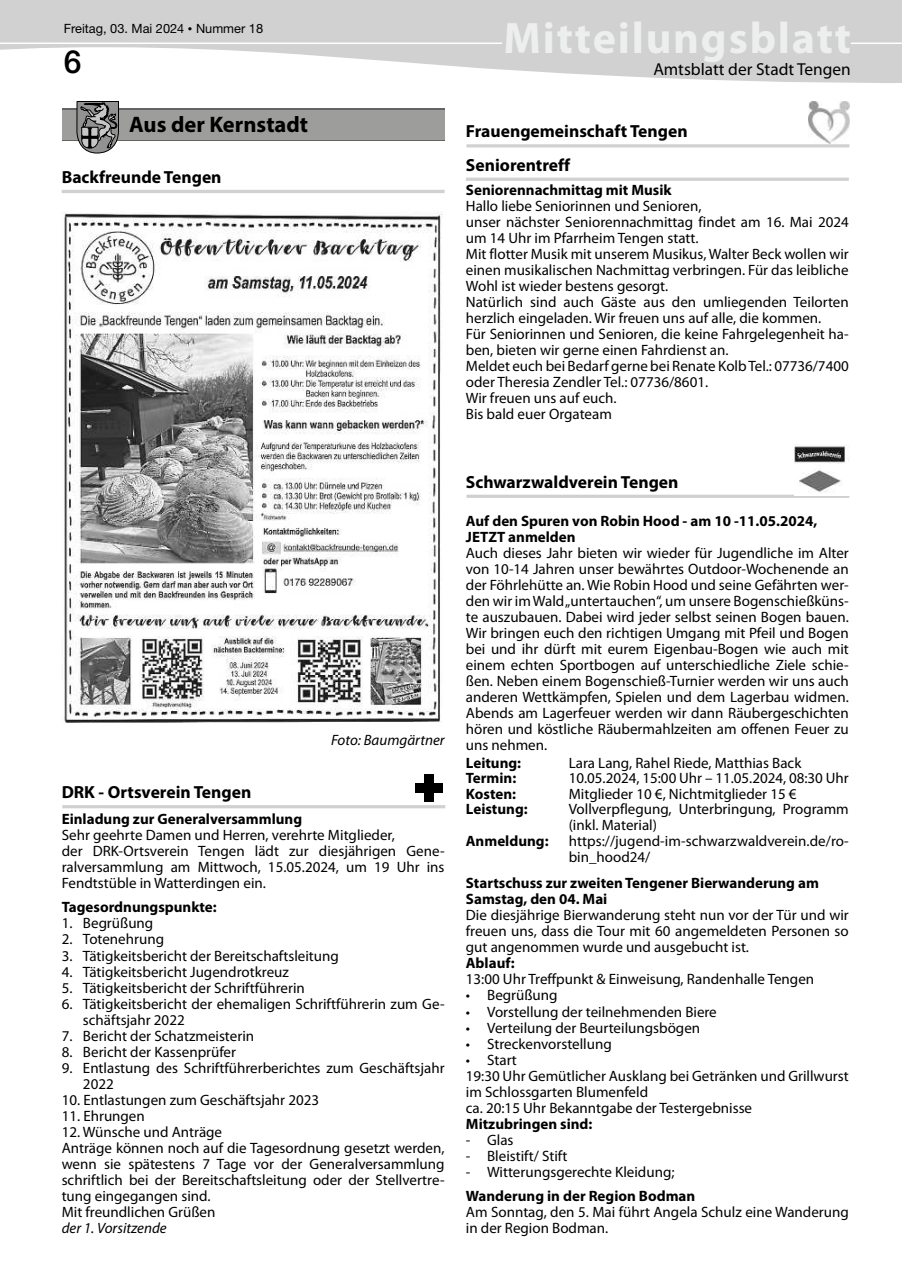
<style>
.page{position:relative;width:902px;height:1280px;background:#fff}
.page>*{position:absolute;margin:0;border:0;box-sizing:border-box;transform-origin:0 0}
.t1{font:700 44.25px "Myriad Pro";letter-spacing:.04em;color:#edefee}
.t2{font:500 31.95px "Helvetica Neue LT Pro";color:#000}
.t3{font:700 22.5px "Myriad Pro";color:#000}
.t4{font:700 17.55px/33.3px "Myriad Pro";color:#000}
.t5{font:17.4px "Myriad Pro";color:#000}
.t6{font:15px/16px "Myriad Pro";color:#000}
.t7{font:700 15px/15.9px "Myriad Pro";color:#000}
.t8{font:italic 15px "Myriad Pro";color:#000}
.t9{font:12.75px "Helvetica Neue LT Pro";color:#000}
.s1{font-size:9px}
.s2{font-size:12.9px}
</style>
<div class="page">
<svg style="left:0;top:0;width:901px;height:83px;fill:#d1d1d1"></svg>
<div style="left:505px;top:22px;width:344px;height:40px;background:#d1d1d1"></div>
<hr style="left:0;top:43px;width:502px;height:1px;background:#fff">
<hr style="left:850px;top:43px;width:51px;height:1px;background:#fff">
<hr style="left:62px;top:190px;width:382px;height:3px;background:#d1d1d1">
<div style="left:62px;top:109px;width:382px;height:32px;background:#9d9d9c"></div>
<svg style="left:76px;top:101px;width:43px;height:52px"></svg>
<img style="left:64px;top:211px;width:379px;height:512px">
<hr style="left:62px;top:805px;width:383px;height:3px;background:#d0d0d0">
<div style="left:424px;top:774px;width:10px;height:28px;background:#000"></div>
<div style="left:415px;top:783px;width:28px;height:10px;background:#000"></div>
<hr style="left:466px;top:178px;width:382px;height:3px;background:#d1d1d1">
<hr style="left:466px;top:144px;width:383px;height:3px;background:#d1d1d1">
<img style="left:808px;top:101px;width:41px;height:43px">
<hr style="left:466px;top:495px;width:383px;height:3px;background:#d0d0d0">
<img style="left:793px;top:445px;width:56px;height:50px">
<p class="t9" style="left:64px;top:20px;width:201px">Freitag, 03. Mai 2024 <span class="s1">•</span> Nummer <span class="s2">18</span></p>
<h1 class="t1" style="left:503px;top:9px;width:349px">Mitteilungsblatt</h1>
<h2 class="t2" style="left:64px;top:43px;width:19px">6</h2>
<p class="t5" style="left:653px;top:59px;width:199px">Amtsblatt der Stadt Tengen</p>
<h3 class="t3" style="left:129px;top:110px;width:180px">Aus der Kernstadt</h3>
<p class="t4" style="left:62px;top:160px;width:161px">Backfreunde Tengen</p>
<p class="t4" style="left:466px;top:114px;width:223px">Frauengemeinschaft Tengen<br>Seniorentreff</p>
<p class="t7" style="left:466px;top:182px;width:207px">Seniorennachmittag mit Musik</p>
<p class="t6" style="left:466px;top:198px;width:384px">Hallo liebe Seniorinnen und Senioren,<br>unser nächster Seniorennachmittag findet am 16. Mai 2024 um 14 Uhr im Pfarrheim Tengen statt.<br>Mit flotter Musik mit unserem Musikus, Walter Beck wollen wir einen musikalischen Nachmittag verbringen. Für das leibliche Wohl ist wieder bestens gesorgt.<br>Natürlich sind auch Gäste aus den umliegenden Teilorten herzlich eingeladen. Wir freuen uns auf alle, die kommen.<br>Für Seniorinnen und Senioren, die keine Fahrgelegenheit ha&shy;ben, bieten wir gerne einen Fahrdienst an.<br>Meldet euch bei Bedarf gerne bei Renate Kolb Tel.: 07736/7400 oder Theresia Zendler Tel.: 07736/8601.<br>Wir freuen uns auf euch.<br>Bis bald euer Orgateam</p>
<p class="t8" style="left:331px;top:730px;width:115px">Foto: Baumgärtner</p>
<p class="t4" style="left:62px;top:775px;width:191px">DRK - Ortsverein Tengen</p>
<p class="t7" style="left:62px;top:810px;width:242px">Einladung zur Generalversammlung</p>
<p class="t6" style="left:62px;top:826px;width:384px">Sehr geehrte Damen und Herren, verehrte Mitglieder,<br>der DRK-Ortsverein Tengen lädt zur diesjährigen Gene&shy;ralversammlung am Mittwoch, 15.05.2024, um 19 Uhr ins Fendtstüble in Watterdingen ein.</p>
<p class="t7" style="left:62px;top:899px;width:157px">Tagesordnungspunkte:</p>
<p class="t6" style="left:62px;top:915px;width:93px">1. Begrüßung</p>
<p class="t6" style="left:62px;top:931px;width:104px">2. Totenehrung</p>
<p class="t6" style="left:62px;top:947px;width:279px">3. Tätigkeitsbericht der Bereitschaftsleitung</p>
<p class="t6" style="left:62px;top:963px;width:229px">4. Tätigkeitsbericht Jugendrotkreuz</p>
<p class="t6" style="left:62px;top:979px;width:245px">5. Tätigkeitsbericht der Schriftführerin</p>
<p class="t6" style="left:83px;top:995px;width:363px;text-indent:-21px">6. Tätigkeitsbericht der ehemaligen Schriftführerin zum Ge&shy;schäftsjahr 2022</p>
<p class="t6" style="left:62px;top:1027px;width:194px">7. Bericht der Schatzmeisterin</p>
<p class="t6" style="left:62px;top:1043px;width:176px">8. Bericht der Kassenprüfer</p>
<p class="t6" style="left:83px;top:1060px;width:363px;text-indent:-21px">9. Entlastung des Schriftführerberichtes zum Geschäftsjahr<br>2022</p>
<p class="t6" style="left:62px;top:1092px;width:259px">10. Entlastungen zum Geschäftsjahr 2023</p>
<p class="t6" style="left:62px;top:1108px;width:85px">11. Ehrungen</p>
<p class="t6" style="left:62px;top:1124px;width:384px">12. Wünsche und Anträge<br>Anträge können noch auf die Tagesordnung gesetzt werden, wenn sie spätestens 7 Tage vor der Generalversammlung schriftlich bei der Bereitschaftsleitung oder der Stellvertre&shy;tung eingegangen sind.<br>Mit freundlichen Grüßen</p>
<p class="t8" style="left:62px;top:1219px;width:107px">der 1. Vorsitzende</p>
<p class="t4" style="left:466px;top:465px;width:214px">Schwarzwaldverein Tengen</p>
<p class="t7" style="left:466px;top:513px;width:353px">Auf den Spuren von Robin Hood - am 10 -11.05.2024,<br>JETZT anmelden</p>
<p class="t6" style="left:466px;top:545px;width:384px;text-align:justify">Auch dieses Jahr bieten wir wieder für Jugendliche im Alter von 10-14 Jahren unser bewährtes Outdoor-Wochenende an der Föhrlehütte an. Wie Robin Hood und seine Gefährten wer&shy;den wir im Wald „untertauchen“, um unsere Bogenschießküns&shy;te auszubauen. Dabei wird jeder selbst seinen Bogen bauen.<br>Wir bringen euch den richtigen Umgang mit Pfeil und Bogen bei und ihr dürft mit eurem Eigenbau-Bogen wie auch mit einem echten Sportbogen auf unterschiedliche Ziele schie&shy;ßen. Neben einem Bogenschieß-Turnier werden wir uns auch anderen Wettkämpfen, Spielen und dem Lagerbau widmen.<br>Abends am Lagerfeuer werden wir dann Räubergeschichten hören und köstliche Räubermahlzeiten am offenen Feuer zu uns nehmen.</p>
<p class="t7" style="left:466px;top:754px;width:57px">Leitung:</p>
<p class="t6" style="left:568px;top:754px;width:234px">Lara Lang, Rahel Riede, Matthias Back</p>
<p class="t7" style="left:466px;top:770px;width:52px">Termin:</p>
<p class="t6" style="left:568px;top:770px;width:281px">10.05.2024, 15:00 Uhr – 11.05.2024, 08:30 Uhr</p>
<p class="t7" style="left:466px;top:785px;width:52px">Kosten:</p>
<p class="t6" style="left:568px;top:785px;width:229px">Mitglieder 10 €, Nichtmitglieder 15 €</p>
<p class="t7" style="left:466px;top:801px;width:63px">Leistung:</p>
<p class="t6" style="left:568px;top:801px;width:281px">Vollverpflegung, Unterbringung, Programm (inkl. Material)</p>
<p class="t7" style="left:466px;top:832px;width:84px">Anmeldung:</p>
<p class="t6" style="left:568px;top:832px;width:281px">https://jugend-im-schwarzwaldverein.de/ro&shy;bin_hood24/</p>
<p class="t7" style="left:466px;top:875px;width:354px">Startschuss zur zweiten Tengener Bierwanderung am<br>Samstag, den 04. Mai</p>
<p class="t6" style="left:466px;top:907px;width:384px;text-align:justify">Die diesjährige Bierwanderung steht nun vor der Tür und wir freuen uns, dass die Tour mit 60 angemeldeten Personen so gut angenommen wurde und ausgebucht ist.</p>
<p class="t7" style="left:466px;top:955px;width:50px">Ablauf:</p>
<p class="t6" style="left:466px;top:971px;width:350px">13:00 Uhr Treffpunkt &amp; Einweisung, Randenhalle Tengen</p>
<p class="t6" style="left:466px;top:987px;width:93px">• Begrüßung</p>
<p class="t6" style="left:466px;top:1003px;width:252px">• Vorstellung der teilnehmenden Biere</p>
<p class="t6" style="left:466px;top:1019px;width:236px">• Verteilung der Beurteilungsbögen</p>
<p class="t6" style="left:466px;top:1035px;width:147px">• Streckenvorstellung</p>
<p class="t6" style="left:466px;top:1051px;width:384px">• Start<br>19:30 Uhr Gemütlicher Ausklang bei Getränken und Grillwurst im Schlossgarten Blumenfeld<br>ca. 20:15 Uhr Bekanntgabe der Testergebnisse</p>
<p class="t7" style="left:466px;top:1115px;width:128px">Mitzubringen sind:</p>
<p class="t6" style="left:466px;top:1131px;width:49px">- Glas</p>
<p class="t6" style="left:466px;top:1147px;width:103px">- Bleistift/ Stift</p>
<p class="t6" style="left:466px;top:1163px;width:210px">- Witterungsgerechte Kleidung;</p>
<p class="t7" style="left:466px;top:1188px;width:231px">Wanderung in der Region Bodman</p>
<p class="t6" style="left:466px;top:1204px;width:384px">Am Sonntag, den 5. Mai führt Angela Schulz eine Wanderung in der Region Bodman.</p>
</div>
